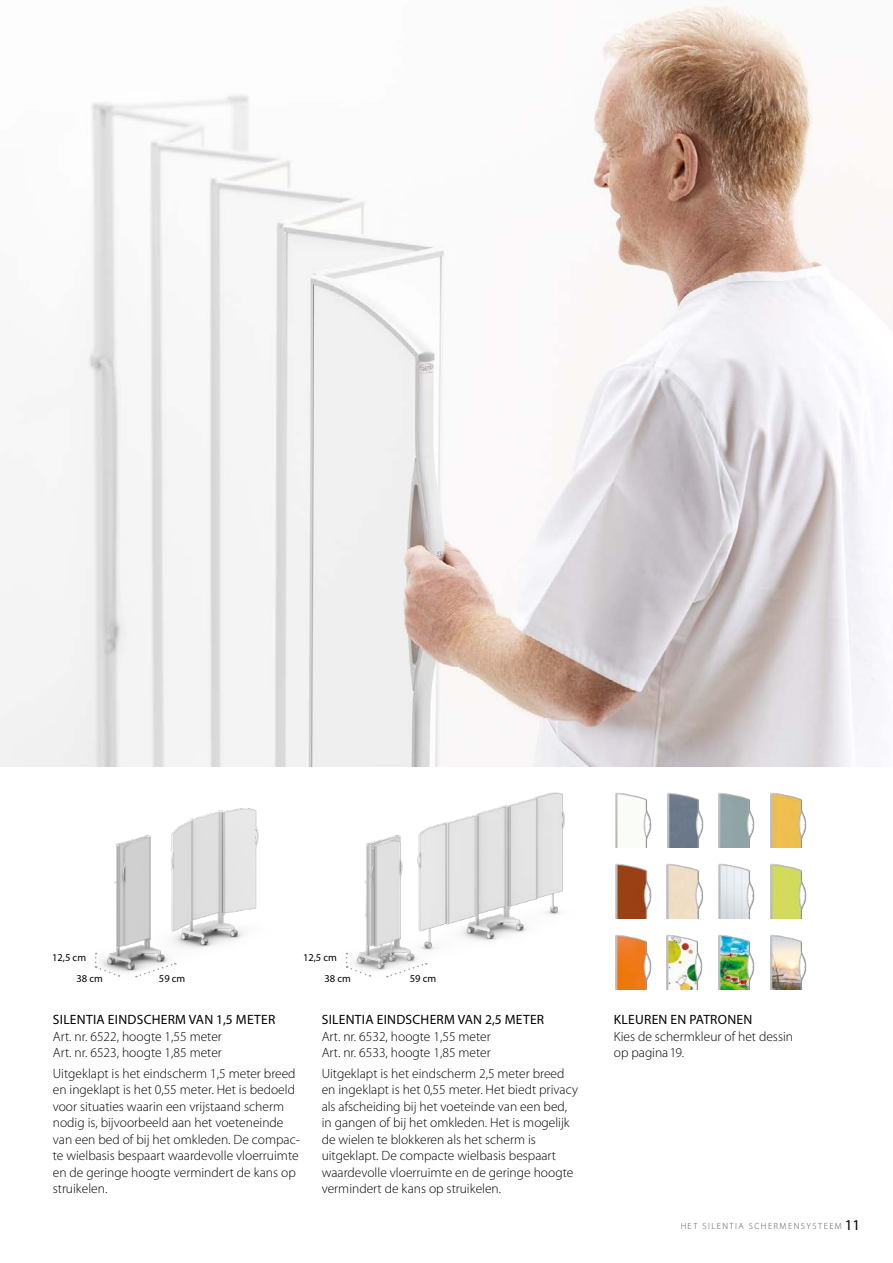
<style>
.page{position:relative;width:893px;height:1263px;background:#fff}
.page>*{position:absolute;margin:0;border:0;box-sizing:border-box;transform-origin:0 0}
.Bröd_Light_9_11{font:300 13.5px/16.5px "Myriad Pro";color:#000}
.Mellis{font:13.5px "Myriad Pro";letter-spacing:.02em;color:#000}
.Bröd_Tysk{font:10.5px "Myriad Pro";color:#000}
.t1{font:300 9px "Myriad Pro";letter-spacing:.16em;color:#565655}
.s1{font-weight:400;font-size:15px;color:#000}
</style>
<div class="page">
<img style="left:345px;top:792px;width:220px;height:186px">
<img style="left:94px;top:808px;width:165px;height:170px">
<svg style="left:136px;top:962px;width:40px;height:15px"></svg>
<svg style="left:95px;top:953px;width:25px;height:24px"></svg>
<svg style="left:387px;top:962px;width:40px;height:15px"></svg>
<svg style="left:346px;top:953px;width:25px;height:24px"></svg>
<img style="left:0;top:4px;width:893px;height:763px">
<img style="left:667px;top:792px;width:37px;height:56px">
<img style="left:615px;top:792px;width:37px;height:56px">
<img style="left:718px;top:792px;width:37px;height:56px">
<img style="left:770px;top:792px;width:37px;height:56px">
<img style="left:615px;top:934px;width:37px;height:55px">
<img style="left:718px;top:863px;width:37px;height:55px">
<img style="left:770px;top:863px;width:37px;height:55px">
<img style="left:615px;top:863px;width:37px;height:55px">
<img style="left:666px;top:863px;width:37px;height:55px">
<img style="left:666px;top:934px;width:37px;height:55px">
<img style="left:718px;top:934px;width:37px;height:55px">
<img style="left:770px;top:934px;width:37px;height:55px">
<p class="Bröd_Tysk" style="left:52px;top:951px;width:36px">12,5 cm</p>
<p class="Bröd_Tysk" style="left:76px;top:972px;width:28px">38 cm</p>
<p class="Bröd_Tysk" style="left:159px;top:972px;width:28px">59 cm</p>
<p class="Bröd_Tysk" style="left:303px;top:951px;width:36px">12,5 cm</p>
<p class="Bröd_Tysk" style="left:324px;top:972px;width:28px">38 cm</p>
<p class="Bröd_Tysk" style="left:410px;top:972px;width:28px">59 cm</p>
<p class="Mellis" style="left:53px;top:1011px;width:224px">SILENTIA EINDSCHERM VAN 1,5 METER</p>
<p class="Bröd_Light_9_11" style="left:53px;top:1028px;width:171px">Art. nr. 6522, hoogte 1,55 meter<br>Art. nr. 6523, hoogte 1,85 meter</p>
<p class="Bröd_Light_9_11" style="left:53px;top:1065px;width:249px">Uitgeklapt is het eindscherm 1,5 meter breed en ingeklapt is het 0,55 meter. Het is bedoeld voor situaties waarin een vrijstaand scherm nodig is, bijvoorbeeld aan het voeteneinde van een bed of bij het omkleden. De compac&shy;te wielbasis bespaart waardevolle vloerruimte en de geringe hoogte vermindert de kans op struikelen.</p>
<p class="Mellis" style="left:322px;top:1011px;width:224px">SILENTIA EINDSCHERM VAN 2,5 METER</p>
<p class="Bröd_Light_9_11" style="left:322px;top:1028px;width:171px">Art. nr. 6532, hoogte 1,55 meter<br>Art. nr. 6533, hoogte 1,85 meter</p>
<p class="Bröd_Light_9_11" style="left:322px;top:1065px;width:258px">Uitgeklapt is het eindscherm 2,5 meter breed en ingeklapt is het 0,55 meter. Het biedt privacy als afscheiding bij het voeteinde van een bed, in gangen of bij het omkleden. Het is mogelijk de wielen te blokkeren als het scherm is uitgeklapt. De compacte wielbasis bespaart waardevolle vloerruimte en de geringe hoogte vermindert de kans op struikelen.</p>
<p class="Mellis" style="left:614px;top:1011px;width:140px">KLEUREN EN PATRONEN</p>
<p class="Bröd_Light_9_11" style="left:614px;top:1028px;width:181px">Kies de schermkleur of het dessin op pagina 19.</p>
<p class="t1" style="left:680px;top:1220px;width:181px">HET SILENTIA SCHERMENSYSTEEM <span class="s1">11</span></p>
</div>
